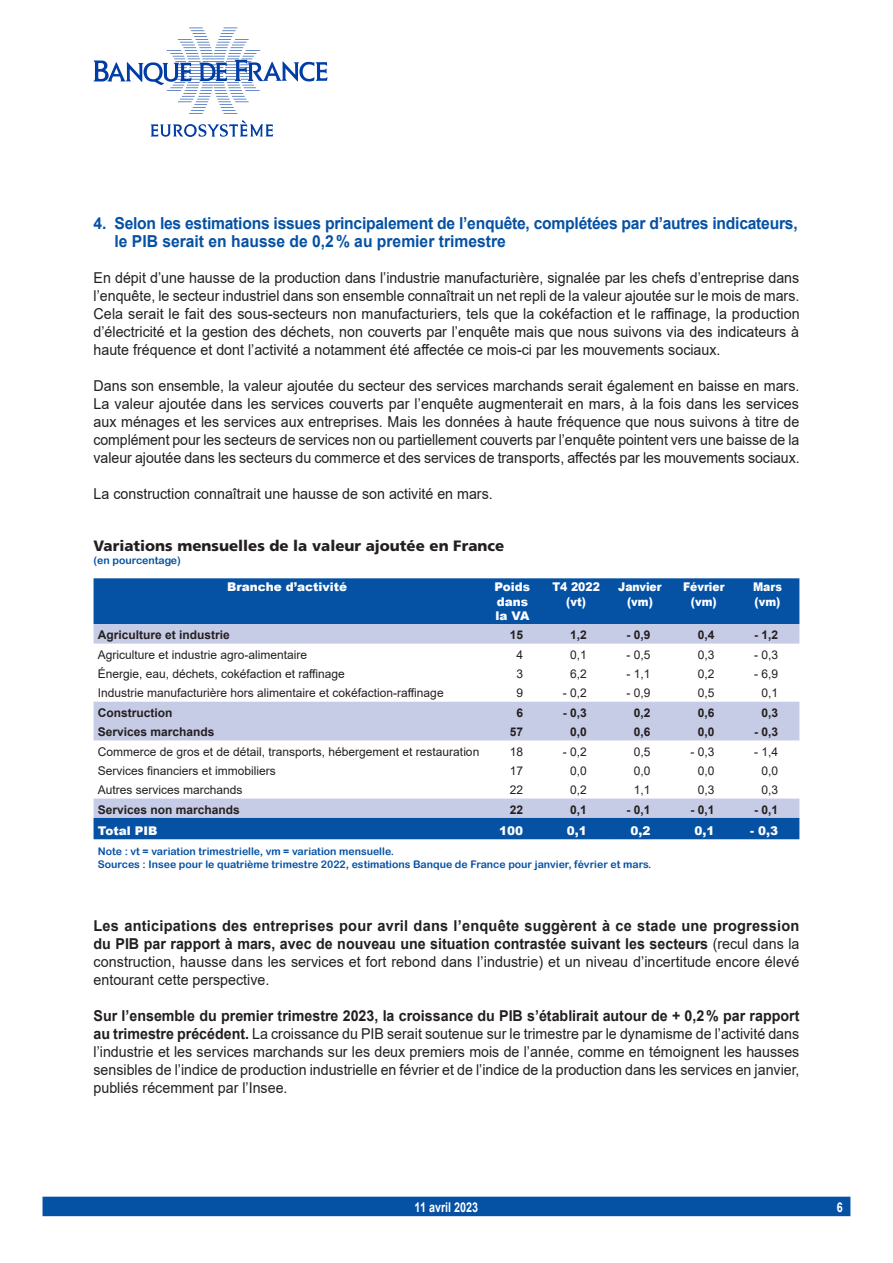
<style>
.page{position:relative;width:893px;height:1263px;background:#fff}
.page>*{position:absolute;margin:0;border:0;box-sizing:border-box;transform-origin:0 0}
.t1{font:700 16.5px/18px "Arial";letter-spacing:-.015em;color:#0551a4;scale:.95 1}
.t2{font:15px/18px "Arial";color:#231f20;text-align:justify;scale:.95 1}
.t3{font:700 15px/18px "Arial";color:#231f20;text-align:justify}
.t4{font:900 15px "Frutiger LT Std";color:#231f20}
.t5{font:700 13.5px "Arial";color:#fff;scale:.8 1}
.t6{font:12px "Arial";color:#231f20}
.t7{font:700 12px "Arial";color:#231f20}
.t8{font:900 12px/14.4px "Arial";color:#fff}
.t9{font:900 12px/14.4px "Arial";color:#fff;text-align:center;scale:.9 1}
.t10{font:10.5px/12.6px "Arial Rounded MT Bold";color:#0551a4}
.s1{font-weight:400}
.s2{font-weight:700}
</style>
<div class="page">
<div style="left:43px;top:1197px;width:807px;height:19px;background:#0551a4"></div>
<svg style="left:94px;top:28px;width:233px;height:86px"></svg>
<svg style="left:151px;top:120px;width:122px;height:17px"></svg>
<div style="left:94px;top:578px;width:705px;height:46px;background:#0551a4"></div>
<svg style="left:94px;top:624px;width:705px;height:194px"></svg>
<div style="left:94px;top:818px;width:705px;height:21px;background:#0551a4"></div>
<p class="t1" style="left:114px;top:214px;width:721px;text-indent:-21px">4. Selon les estimations issues principalement de l’enquête, complétées par d’autres indicateurs, le PIB serait en hausse de 0,2% au premier trimestre</p>
<p class="t2" style="left:94px;top:269px;width:745px">En dépit d’une hausse de la production dans l’industrie manufacturière, signalée par les chefs d’entreprise dans l’enquête, le secteur industriel dans son ensemble connaîtrait un net repli de la valeur ajoutée sur le mois de mars.<br>Cela serait le fait des sous‑secteurs non manufacturiers, tels que la cokéfaction et le raffinage, la production d’électricité et la gestion des déchets, non couverts par l’enquête mais que nous suivons via des indicateurs à haute fréquence et dont l’activité a notamment été affectée ce mois‑ci par les mouvements sociaux.</p>
<p class="t2" style="left:94px;top:377px;width:745px">Dans son ensemble, la valeur ajoutée du secteur des services marchands serait également en baisse en mars.<br>La valeur ajoutée dans les services couverts par l’enquête augmenterait en mars, à la fois dans les services aux ménages et les services aux entreprises. Mais les données à haute fréquence que nous suivons à titre de complément pour les secteurs de services non ou partiellement couverts par l’enquête pointent vers une baisse de la valeur ajoutée dans les secteurs du commerce et des services de transports, affectés par les mouvements sociaux.</p>
<p class="t2" style="left:94px;top:485px;width:422px">La construction connaîtrait une hausse de son activité en mars.</p>
<p class="t4" style="left:94px;top:537px;width:412px">Variations mensuelles de la valeur ajoutée en France</p>
<p class="t10" style="left:94px;top:554px;width:89px">(en pourcentage)</p>
<p class="t8" style="left:227px;top:579px;width:122px">Branche d’activité</p>
<p class="t8" style="left:495px;top:579px;width:37px">Poids dans la VA</p>
<p class="t9" style="left:552px;top:579px;width:54px">T4 2022 (vt)</p>
<p class="t9" style="left:618px;top:579px;width:50px">Janvier (vm)</p>
<p class="t9" style="left:683px;top:579px;width:47px">Février (vm)</p>
<p class="t9" style="left:753px;top:579px;width:34px;text-align:left">Mars (vm)</p>
<p class="t7" style="left:98px;top:627px;width:134px">Agriculture et industrie</p>
<p class="t7" style="left:510px;top:627px;width:15px">15</p>
<p class="t7" style="left:570px;top:627px;width:18px">1,2</p>
<p class="t7" style="left:627px;top:627px;width:26px">- 0,9</p>
<p class="t7" style="left:698px;top:627px;width:18px">0,4</p>
<p class="t7" style="left:754px;top:627px;width:26px">- 1,2</p>
<p class="t6" style="left:98px;top:646px;width:211px">Agriculture et industrie agro‑alimentaire</p>
<p class="t6" style="left:516px;top:646px;width:8px">4</p>
<p class="t6" style="left:570px;top:646px;width:18px">0,1</p>
<p class="t6" style="left:627px;top:646px;width:26px">- 0,5</p>
<p class="t6" style="left:698px;top:646px;width:18px">0,3</p>
<p class="t6" style="left:754px;top:646px;width:26px">- 0,3</p>
<p class="t6" style="left:98px;top:666px;width:249px">Énergie, eau, déchets, cokéfaction et raffinage</p>
<p class="t6" style="left:516px;top:666px;width:8px">3</p>
<p class="t6" style="left:570px;top:666px;width:18px">6,2</p>
<p class="t6" style="left:627px;top:666px;width:26px">- 1,1</p>
<p class="t6" style="left:698px;top:666px;width:18px">0,2</p>
<p class="t6" style="left:754px;top:666px;width:26px">- 6,9</p>
<p class="t6" style="left:98px;top:685px;width:347px">Industrie manufacturière hors alimentaire et cokéfaction‑raffinage</p>
<p class="t6" style="left:516px;top:685px;width:8px">9</p>
<p class="t6" style="left:563px;top:685px;width:26px">- 0,2</p>
<p class="t6" style="left:627px;top:685px;width:26px">- 0,9</p>
<p class="t6" style="left:698px;top:685px;width:18px">0,5</p>
<p class="t6" style="left:761px;top:685px;width:18px">0,1</p>
<p class="t7" style="left:98px;top:704px;width:76px">Construction</p>
<p class="t7" style="left:516px;top:704px;width:8px">6</p>
<p class="t7" style="left:563px;top:704px;width:26px">- 0,3</p>
<p class="t7" style="left:634px;top:704px;width:18px">0,2</p>
<p class="t7" style="left:698px;top:704px;width:18px">0,6</p>
<p class="t7" style="left:761px;top:704px;width:18px">0,3</p>
<p class="t7" style="left:98px;top:723px;width:118px">Services marchands</p>
<p class="t7" style="left:510px;top:723px;width:15px">57</p>
<p class="t7" style="left:570px;top:723px;width:18px">0,0</p>
<p class="t7" style="left:634px;top:723px;width:18px">0,6</p>
<p class="t7" style="left:698px;top:723px;width:18px">0,0</p>
<p class="t7" style="left:754px;top:723px;width:26px">- 0,3</p>
<p class="t6" style="left:98px;top:743px;width:383px">Commerce de gros et de détail, transports, hébergement et restauration</p>
<p class="t6" style="left:510px;top:743px;width:15px">18</p>
<p class="t6" style="left:563px;top:743px;width:26px">- 0,2</p>
<p class="t6" style="left:634px;top:743px;width:18px">0,5</p>
<p class="t6" style="left:690px;top:743px;width:26px">- 0,3</p>
<p class="t6" style="left:754px;top:743px;width:26px">- 1,4</p>
<p class="t6" style="left:98px;top:762px;width:180px">Services financiers et immobiliers</p>
<p class="t6" style="left:510px;top:762px;width:15px">17</p>
<p class="t6" style="left:570px;top:762px;width:18px">0,0</p>
<p class="t6" style="left:634px;top:762px;width:18px">0,0</p>
<p class="t6" style="left:698px;top:762px;width:18px">0,0</p>
<p class="t6" style="left:761px;top:762px;width:18px">0,0</p>
<p class="t6" style="left:98px;top:782px;width:146px">Autres services marchands</p>
<p class="t6" style="left:510px;top:782px;width:15px">22</p>
<p class="t6" style="left:570px;top:782px;width:18px">0,2</p>
<p class="t6" style="left:634px;top:782px;width:18px">1,1</p>
<p class="t6" style="left:698px;top:782px;width:18px">0,3</p>
<p class="t6" style="left:761px;top:782px;width:18px">0,3</p>
<p class="t7" style="left:98px;top:801px;width:144px">Services non marchands</p>
<p class="t7" style="left:510px;top:801px;width:15px">22</p>
<p class="t7" style="left:570px;top:801px;width:18px">0,1</p>
<p class="t7" style="left:627px;top:801px;width:26px">- 0,1</p>
<p class="t7" style="left:690px;top:801px;width:26px">- 0,1</p>
<p class="t7" style="left:754px;top:801px;width:26px">- 0,1</p>
<p class="t8" style="left:98px;top:823px;width:61px">Total PIB</p>
<p class="t8" style="left:499px;top:823px;width:26px">100</p>
<p class="t8" style="left:567px;top:823px;width:22px">0,1</p>
<p class="t8" style="left:631px;top:823px;width:22px">0,2</p>
<p class="t8" style="left:694px;top:823px;width:22px">0,1</p>
<p class="t8" style="left:750px;top:823px;width:29px">- 0,3</p>
<p class="t10" style="left:98px;top:845px;width:555px">Note : vt = variation trimestrielle, vm = variation mensuelle.<br>Sources : Insee pour le quatrième trimestre 2022, estimations Banque de France pour janvier, février et mars.</p>
<p class="t3" style="left:94px;top:917px;width:707px">Les anticipations des entreprises pour avril dans l’enquête suggèrent à ce stade une progression du PIB par rapport à mars, avec de nouveau une situation contrastée suivant les secteurs <span class="s1">(recul dans la construction, hausse dans les services et fort rebond dans l’industrie) et un niveau d’incertitude encore élevé entourant cette perspective.</span></p>
<p class="t2" style="left:94px;top:1007px;width:745px"><span class="s2">Sur l’ensemble du premier trimestre 2023, la croissance du PIB s’établirait autour de + 0,2% par rapport au trimestre précédent.</span> La croissance du PIB serait soutenue sur le trimestre par le dynamisme de l’activité dans l’industrie et les services marchands sur les deux premiers mois de l’année, comme en témoignent les hausses sensibles de l’indice de production industrielle en février et de l’indice de la production dans les services en janvier, publiés récemment par l’Insee.</p>
<p class="t5" style="left:415px;top:1197px;width:81px">11 avril 2023</p>
<p class="t5" style="left:837px;top:1197px;width:9px">6</p>
</div>
